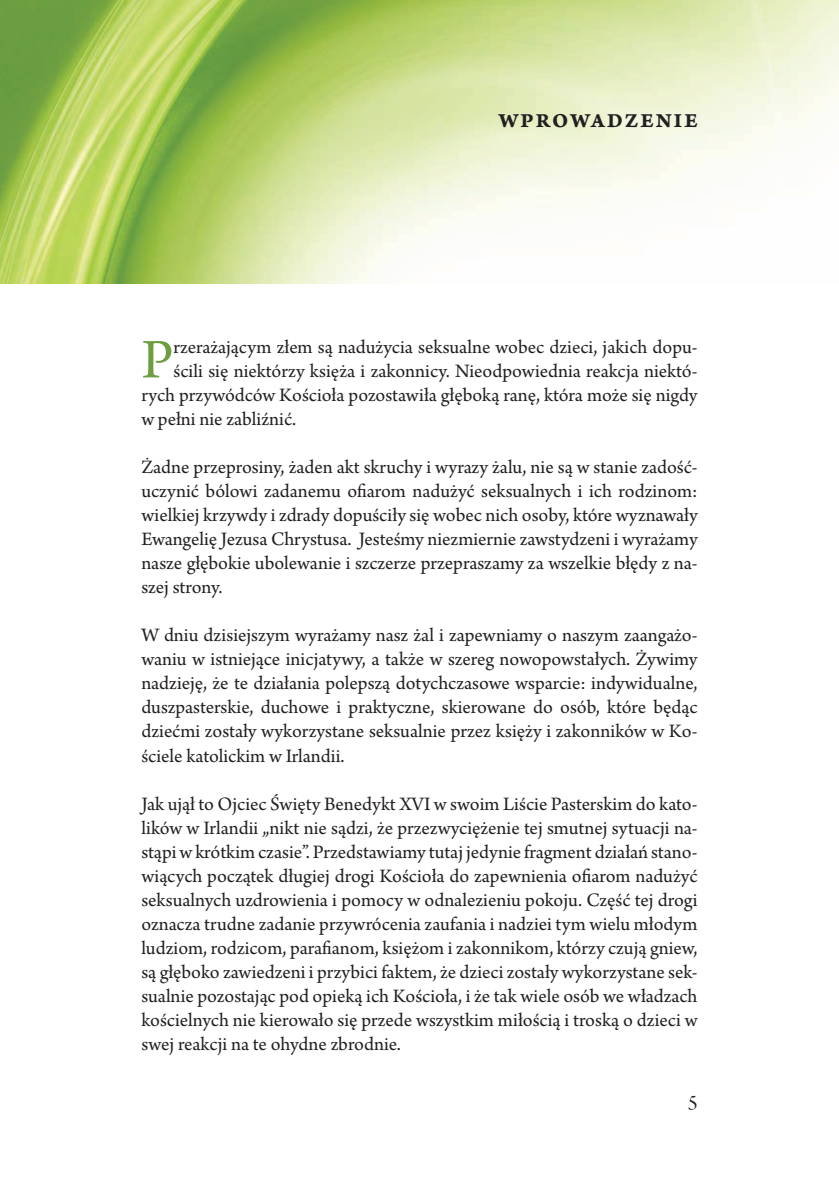
<style>
.page{position:relative;width:839px;height:1190px;background:#fff}
.page>*{position:absolute;margin:0;border:0;box-sizing:border-box;transform-origin:0 0}
.t1{font:58.8px "Arno Pro";color:#6d9e40}
.t2{font:22px "Arno Pro Display";color:#231f20}
.t3{font:21px "Arno Pro Bold Caption";letter-spacing:.1em;color:#231f20}
.t4{font:20px/24px "Arno Pro";color:#231f20;text-align:justify}
</style>
<div class="page">
<img style="left:0;top:0;width:838px;height:283px">
<p class="t3" style="left:498px;top:108px;width:200px">WPROWADZENIE</p>
<h1 class="t1" style="left:141px;top:326px;width:34px">P</h1>
<p class="t4" style="left:173px;top:336px;width:525px">rzerażającym złem są nadużycia seksualne wobec dzieci, jakich dopu-</p>
<p class="t4" style="left:173px;top:360px;width:525px">ścili się niektórzy księża i zakonnicy. Nieodpowiednia reakcja niektó-</p>
<p class="t4" style="left:141px;top:384px;width:557px">rych przywódców Kościoła pozostawiła głęboką ranę, która może się nigdy</p>
<p class="t4" style="left:141px;top:408px;width:156px">w pełni nie zabliźnić.</p>
<p class="t4" style="left:141px;top:456px;width:557px">Żadne przeprosiny, żaden akt skruchy i wyrazy żalu, nie są w stanie zadość&shy;uczynić bólowi zadanemu ofiarom nadużyć seksualnych i ich rodzinom: wielkiej krzywdy i zdrady dopuściły się wobec nich osoby, które wyznawały Ewangelię Jezusa Chrystusa. Jesteśmy niezmiernie zawstydzeni i wyrażamy nasze głębokie ubolewanie i szczerze przepraszamy za wszelkie błędy z na&shy;szej strony.</p>
<p class="t4" style="left:141px;top:624px;width:557px">W dniu dzisiejszym wyrażamy nasz żal i zapewniamy o naszym zaangażo&shy;waniu w istniejące inicjatywy, a także w szereg nowopowstałych. Żywimy nadzieję, że te działania polepszą dotychczasowe wsparcie: indywidualne, duszpasterskie, duchowe i praktyczne, skierowane do osób, które będąc dziećmi zostały wykorzystane seksualnie przez księży i zakonników w Ko&shy;ściele katolickim w Irlandii.</p>
<p class="t4" style="left:141px;top:792px;width:557px">Jak ujął to Ojciec Święty Benedykt XVI w swoim Liście Pasterskim do kato&shy;lików w Irlandii „nikt nie sądzi, że przezwyciężenie tej smutnej sytuacji na&shy;stąpi w krótkim czasie”. Przedstawiamy tutaj jedynie fragment działań stano&shy;wiących początek długiej drogi Kościoła do zapewnienia ofiarom nadużyć seksualnych uzdrowienia i pomocy w odnalezieniu pokoju. Część tej drogi oznacza trudne zadanie przywrócenia zaufania i nadziei tym wielu młodym ludziom, rodzicom, parafianom, księżom i zakonnikom, którzy czują gniew, są głęboko zawiedzeni i przybici faktem, że dzieci zostały wykorzystane sek&shy;sualnie pozostając pod opieką ich Kościoła, i że tak wiele osób we władzach kościelnych nie kierowało się przede wszystkim miłością i troską o dzieci w swej reakcji na te ohydne zbrodnie.</p>
<p class="t2" style="left:687px;top:1090px;width:11px">5</p>
</div>
